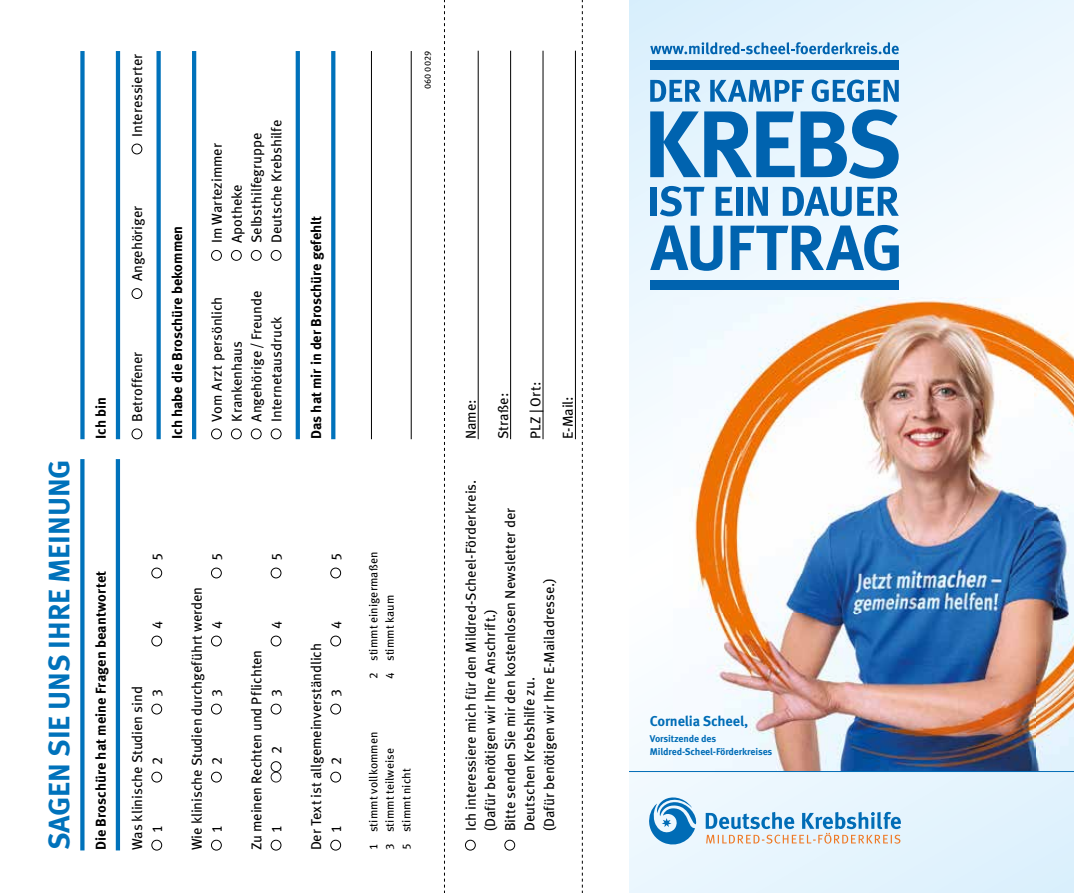
<style>
.page{position:relative;width:1074px;height:893px;background:#fff}
.page>*{position:absolute;margin:0;border:0;box-sizing:border-box;transform-origin:0 0}
.t1{font:700 29.55px "Meta Pro";color:#0072bb}
.t2{font:14.25px/19.6px "Meta Pro";letter-spacing:-.005em;color:#000}
.t3{font:700 14.25px "Meta Pro";color:#000}
.t4{font:700 14.25px "Meta Pro";letter-spacing:-.01em;color:#006cb6}
.t5{font:11.7px "Meta Pro";letter-spacing:.01em;color:#000}
.t6{font:700 9.75px/12.8px "Meta Pro";letter-spacing:-.01em;color:#006cb6}
.t7{font:9px "Meta Pro";letter-spacing:.02em;color:#000}
</style>
<div class="page">
<svg style="left:444px;top:0;width:1px;height:893px"></svg>
<svg style="left:582px;top:0;width:1px;height:893px"></svg>
<div style="left:80px;top:459px;width:5px;height:391px;background:#0072bb"></div>
<hr style="left:116px;top:459px;width:4px;height:391px;background:#0072bb">
<div style="left:151px;top:840px;width:11px;height:10px;border:1px solid #000;border-radius:50%"></div>
<div style="left:151px;top:772px;width:11px;height:10px;border:1px solid #000;border-radius:50%"></div>
<div style="left:151px;top:704px;width:11px;height:10px;border:1px solid #000;border-radius:50%"></div>
<div style="left:151px;top:636px;width:11px;height:10px;border:1px solid #000;border-radius:50%"></div>
<div style="left:151px;top:568px;width:11px;height:10px;border:1px solid #000;border-radius:50%"></div>
<div style="left:211px;top:840px;width:11px;height:10px;border:1px solid #000;border-radius:50%"></div>
<div style="left:211px;top:772px;width:11px;height:10px;border:1px solid #000;border-radius:50%"></div>
<div style="left:211px;top:704px;width:11px;height:10px;border:1px solid #000;border-radius:50%"></div>
<div style="left:211px;top:636px;width:11px;height:10px;border:1px solid #000;border-radius:50%"></div>
<div style="left:211px;top:568px;width:11px;height:10px;border:1px solid #000;border-radius:50%"></div>
<div style="left:271px;top:840px;width:10px;height:10px;border:1px solid #000;border-radius:50%"></div>
<div style="left:271px;top:772px;width:10px;height:10px;border:1px solid #221f20;border-radius:50%"></div>
<div style="left:271px;top:761px;width:10px;height:11px;border:1px solid #000;border-radius:50%"></div>
<div style="left:271px;top:704px;width:10px;height:10px;border:1px solid #000;border-radius:50%"></div>
<div style="left:271px;top:636px;width:10px;height:10px;border:1px solid #000;border-radius:50%"></div>
<div style="left:271px;top:568px;width:10px;height:10px;border:1px solid #000;border-radius:50%"></div>
<div style="left:330px;top:840px;width:11px;height:10px;border:1px solid #000;border-radius:50%"></div>
<div style="left:330px;top:772px;width:11px;height:10px;border:1px solid #000;border-radius:50%"></div>
<div style="left:330px;top:704px;width:11px;height:10px;border:1px solid #000;border-radius:50%"></div>
<div style="left:330px;top:636px;width:11px;height:10px;border:1px solid #000;border-radius:50%"></div>
<div style="left:330px;top:568px;width:11px;height:10px;border:1px solid #000;border-radius:50%"></div>
<div style="left:80px;top:51px;width:5px;height:388px;background:#0072bb"></div>
<hr style="left:116px;top:51px;width:4px;height:388px;background:#0072bb">
<div style="left:156px;top:51px;width:5px;height:388px;background:#0072bb"></div>
<hr style="left:192px;top:51px;width:4px;height:388px;background:#0072bb">
<svg style="left:296px;top:51px;width:4px;height:388px;background:#0474bc"></svg>
<svg style="left:331px;top:51px;width:4px;height:388px;background:#0b78be"></svg>
<hr style="left:371px;top:51px;width:1px;height:388px;background:#000">
<hr style="left:411px;top:51px;width:1px;height:388px;background:#000">
<div style="left:132px;top:429px;width:10px;height:10px;border:1px solid #000;border-radius:50%"></div>
<div style="left:132px;top:288px;width:10px;height:11px;border:1px solid #000;border-radius:50%"></div>
<div style="left:132px;top:144px;width:10px;height:10px;border:1px solid #000;border-radius:50%"></div>
<div style="left:211px;top:429px;width:11px;height:10px;border:1px solid #000;border-radius:50%"></div>
<div style="left:211px;top:250px;width:11px;height:11px;border:1px solid #000;border-radius:50%"></div>
<div style="left:231px;top:429px;width:11px;height:10px;border:1px solid #000;border-radius:50%"></div>
<div style="left:231px;top:250px;width:11px;height:11px;border:1px solid #000;border-radius:50%"></div>
<div style="left:251px;top:429px;width:10px;height:10px;border:1px solid #000;border-radius:50%"></div>
<div style="left:251px;top:250px;width:10px;height:11px;border:1px solid #000;border-radius:50%"></div>
<div style="left:271px;top:429px;width:10px;height:10px;border:1px solid #000;border-radius:50%"></div>
<div style="left:271px;top:250px;width:10px;height:11px;border:1px solid #000;border-radius:50%"></div>
<div style="left:465px;top:840px;width:11px;height:10px;border:1px solid #000;border-radius:50%"></div>
<div style="left:504px;top:840px;width:11px;height:10px;border:1px solid #000;border-radius:50%"></div>
<hr style="left:478px;top:51px;width:1px;height:388px;background:#000">
<hr style="left:510px;top:51px;width:1px;height:388px;background:#000">
<hr style="left:542px;top:51px;width:1px;height:388px;background:#000">
<hr style="left:575px;top:51px;width:1px;height:388px;background:#000">
<svg style="left:629px;top:0;width:445px;height:893px"></svg>
<svg style="left:650px;top:80px;width:51px;height:22px"></svg>
<svg style="left:710px;top:80px;width:94px;height:22px;background:#6ea9d4"></svg>
<svg style="left:811px;top:80px;width:87px;height:22px;background:#6ea8d4"></svg>
<svg style="left:650px;top:111px;width:144px;height:66px;background:#5e9fcf"></svg>
<svg style="left:800px;top:109px;width:98px;height:70px;background:#609fcf"></svg>
<svg style="left:650px;top:225px;width:72px;height:46px;background:#73abd5"></svg>
<svg style="left:730px;top:225px;width:169px;height:45px"></svg>
<div style="left:650px;top:187px;width:6px;height:29px;background:#0063af"></div>
<svg style="left:660px;top:186px;width:44px;height:30px"></svg>
<svg style="left:715px;top:187px;width:17px;height:29px"></svg>
<div style="left:736px;top:187px;width:6px;height:29px;background:#0063af"></div>
<svg style="left:748px;top:187px;width:20px;height:29px"></svg>
<svg style="left:782px;top:187px;width:69px;height:29px;background:#6ba6d2"></svg>
<svg style="left:857px;top:187px;width:41px;height:29px"></svg>
<div style="left:650px;top:61px;width:249px;height:9px;background:#0063af"></div>
<div style="left:650px;top:280px;width:249px;height:9px;background:#0063af"></div>
<svg style="left:650px;top:42px;width:248px;height:12px;background:#8abbde"></svg>
<img style="left:673px;top:297px;width:401px;height:474px">
<svg style="left:648px;top:795px;width:49px;height:53px;background:#85bade"></svg>
<svg style="left:705px;top:812px;width:196px;height:32px;background:#b5ccdb"></svg>
<hr style="left:629px;top:771px;width:445px;height:1px;background:#006cb6">
<h1 class="t1" style="left:36px;top:850px;width:393px;rotate:-90deg">SAGEN SIE UNS IHRE MEINUNG</h1>
<p class="t2" style="left:126px;top:137px;width:84px;rotate:-90deg">Interessierter</p>
<p class="t2" style="left:126px;top:281px;width:77px;rotate:-90deg">Angehöriger</p>
<p class="t3" style="left:90px;top:439px;width:43px;rotate:-90deg">Ich bin</p>
<p class="t2" style="left:126px;top:422px;width:72px;rotate:-90deg">Betroffener</p>
<p class="t3" style="left:166px;top:439px;width:215px;rotate:-90deg">Ich habe die Broschüre bekommen</p>
<p class="t2" style="left:206px;top:243px;width:101px;rotate:-90deg">Im Wartezimmer</p>
<p class="t2" style="left:266px;top:243px;width:125px;rotate:-90deg">Deutsche Krebshilfe</p>
<p class="t2" style="left:246px;top:243px;width:112px;rotate:-90deg">Selbsthilfegruppe</p>
<p class="t2" style="left:226px;top:243px;width:60px;rotate:-90deg">Apotheke</p>
<p class="t2" style="left:206px;top:422px;width:127px;rotate:-90deg">Vom Arzt persönlich</p>
<p class="t2" style="left:226px;top:422px;width:82px;rotate:-90deg">Krankenhaus</p>
<p class="t2" style="left:246px;top:422px;width:132px;rotate:-90deg">Angehörige / Freunde</p>
<p class="t2" style="left:266px;top:422px;width:107px;rotate:-90deg">Internetausdruck</p>
<p class="t3" style="left:90px;top:850px;width:281px;rotate:-90deg">Die Broschüre hat meine Fragen beantwortet</p>
<p class="t2" style="left:146px;top:561px;width:10px;rotate:-90deg">5</p>
<p class="t2" style="left:146px;top:629px;width:10px;rotate:-90deg">4</p>
<p class="t2" style="left:126px;top:833px;width:148px;text-indent:-17px;rotate:-90deg">Was klinische Studien sind<br>1</p>
<p class="t2" style="left:146px;top:697px;width:10px;rotate:-90deg">3</p>
<p class="t2" style="left:146px;top:765px;width:10px;rotate:-90deg">2</p>
<p class="t2" style="left:206px;top:561px;width:10px;rotate:-90deg">5</p>
<p class="t2" style="left:186px;top:833px;width:248px;text-indent:-17px;rotate:-90deg">Wie klinische Studien durchgeführt werden<br>1</p>
<p class="t2" style="left:206px;top:629px;width:10px;rotate:-90deg">4</p>
<p class="t2" style="left:206px;top:697px;width:10px;rotate:-90deg">3</p>
<p class="t2" style="left:206px;top:765px;width:10px;rotate:-90deg">2</p>
<p class="t2" style="left:266px;top:561px;width:10px;rotate:-90deg">5</p>
<p class="t2" style="left:266px;top:629px;width:10px;rotate:-90deg">4</p>
<p class="t2" style="left:246px;top:833px;width:185px;text-indent:-17px;rotate:-90deg">Zu meinen Rechten und Pflichten<br>1</p>
<p class="t2" style="left:266px;top:697px;width:10px;rotate:-90deg">3</p>
<p class="t2" style="left:266px;top:754px;width:10px;rotate:-90deg">2</p>
<p class="t7" style="left:421px;top:89px;width:40px;rotate:-90deg">060 0029</p>
<p class="t3" style="left:305px;top:439px;width:225px;rotate:-90deg">Das hat mir in der Broschüre gefehlt</p>
<p class="t2" style="left:325px;top:561px;width:10px;rotate:-90deg">5</p>
<p class="t2" style="left:325px;top:629px;width:10px;rotate:-90deg">4</p>
<p class="t2" style="left:305px;top:833px;width:191px;text-indent:-17px;rotate:-90deg">Der Text ist allgemeinverständlich<br>1</p>
<p class="t2" style="left:325px;top:697px;width:10px;rotate:-90deg">3</p>
<p class="t2" style="left:325px;top:765px;width:10px;rotate:-90deg">2</p>
<p class="t5" style="left:364px;top:679px;width:129px;rotate:-90deg">2 stimmt einigermaßen</p>
<p class="t5" style="left:381px;top:679px;width:86px;rotate:-90deg">4 stimmt kaum</p>
<p class="t5" style="left:364px;top:850px;width:120px;rotate:-90deg">1 stimmt vollkommen</p>
<p class="t5" style="left:381px;top:850px;width:104px;rotate:-90deg">3 stimmt teilweise</p>
<p class="t5" style="left:397px;top:850px;width:84px;rotate:-90deg">5 stimmt nicht</p>
<p class="t2" style="left:460px;top:439px;width:41px;rotate:-90deg">Name:</p>
<p class="t2" style="left:492px;top:439px;width:48px;rotate:-90deg">Straße:</p>
<p class="t2" style="left:525px;top:439px;width:59px;rotate:-90deg">PLZ | Ort:</p>
<p class="t2" style="left:557px;top:439px;width:45px;rotate:-90deg">E-Mail:</p>
<p class="t2" style="left:460px;top:831px;width:353px;rotate:-90deg">Ich interessiere mich für den Mildred-Scheel-Förderkreis. (Dafür benötigen wir Ihre Anschrift.)<br>Bitte senden Sie mir den kostenlosen Newsletter der Deutschen Krebshilfe zu.<br>(Dafür benötigen wir Ihre E-Mailadresse.)</p>
<p class="t4" style="left:650px;top:709px;width:100px">Cornelia Scheel,</p>
<p class="t6" style="left:650px;top:732px;width:124px">Vorsitzende des<br>Mildred-Scheel-Förderkreises</p>
</div>
